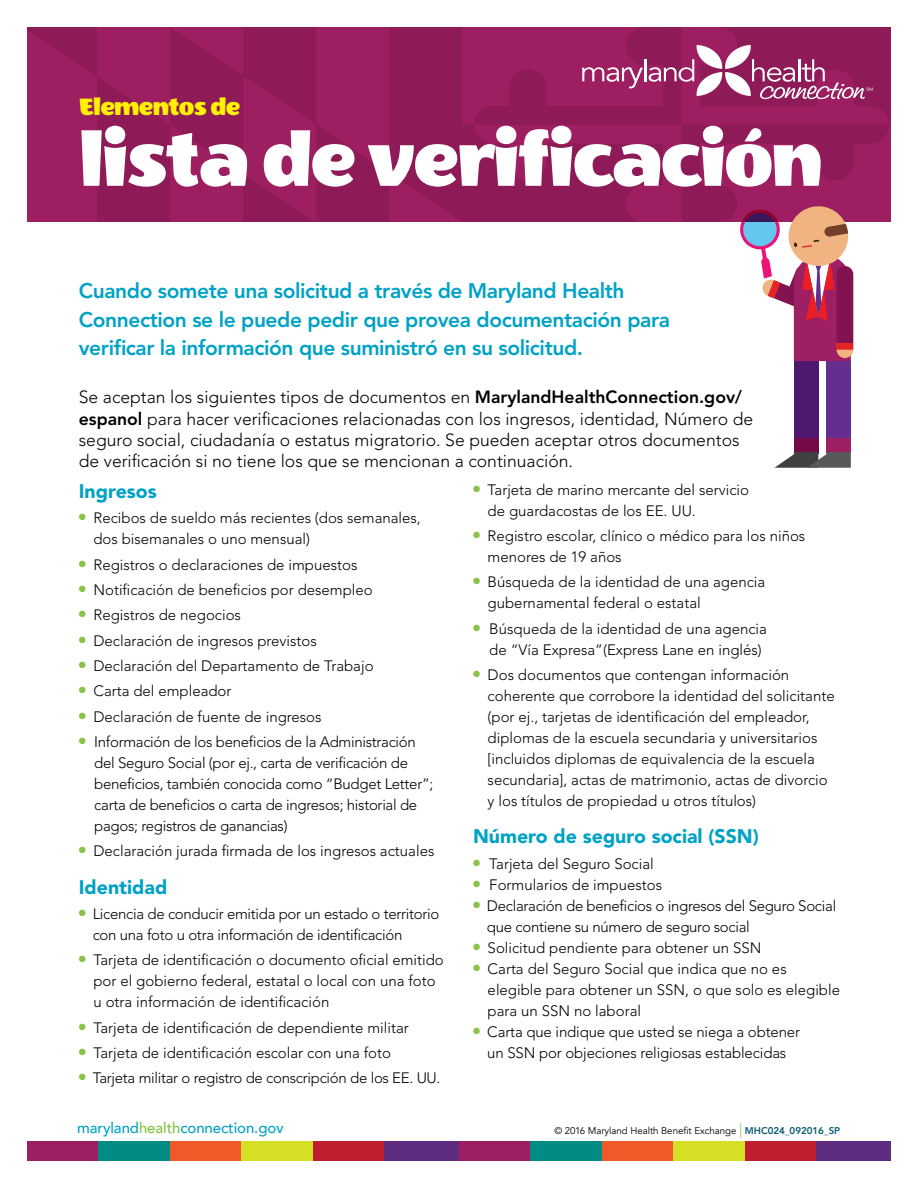
<style>
.page{position:relative;width:918px;height:1188px;background:#fff}
.page>*{position:absolute;margin:0;border:0;box-sizing:border-box;transform-origin:0 0}
.t1{font:85.5px "Wendy One";letter-spacing:-.03em;color:#fff}
.t2{font:27px "Wendy One";letter-spacing:-.03em;color:#fff200}
.t3{font:800 21px/28.5px "Avenir LT Std";letter-spacing:-.02em;color:#00a2c5}
.t4{font:900 19.5px "Avenir LT Std";color:#00a2c5}
.t5{font:300 17.55px/21px "Avenir LT Std";color:#000}
.t6{font:300 15px/21px "Avenir LT Std";color:#000}
.t7{font:300 15px/21px "Avenir LT Std";letter-spacing:-.02em;color:#000}
.t8{font:500 15px "Avenir";letter-spacing:-.005em;color:#00a2c5}
.t9{font:9.75px "Avenir";letter-spacing:-.005em;color:#000}
.s1{font-weight:800}
.s2{color:#82c341}
.s3{font-weight:300;font-size:15px;color:#8ac247}
.s4{font-weight:800;color:#085b6e}
</style>
<div class="page">
<div style="left:27px;top:27px;width:435px;height:195px;background:#961c5c"></div>
<svg style="left:462px;top:27px;width:429px;height:195px;background:#961c5d"></svg>
<div style="left:27px;top:1142px;width:74px;height:19px;background:#9e1e62"></div>
<div style="left:459px;top:1142px;width:74px;height:19px;background:#9e1e62"></div>
<div style="left:99px;top:1142px;width:74px;height:19px;background:#008c84"></div>
<div style="left:531px;top:1142px;width:74px;height:19px;background:#008c84"></div>
<div style="left:170px;top:1142px;width:74px;height:19px;background:#f05a28"></div>
<div style="left:602px;top:1142px;width:74px;height:19px;background:#f05a28"></div>
<div style="left:242px;top:1142px;width:74px;height:19px;background:#d6df23"></div>
<div style="left:674px;top:1142px;width:74px;height:19px;background:#d6df23"></div>
<div style="left:313px;top:1142px;width:74px;height:19px;background:#be1e2d"></div>
<div style="left:745px;top:1142px;width:74px;height:19px;background:#be1e2d"></div>
<div style="left:385px;top:1142px;width:74px;height:19px;background:#5d2c80"></div>
<div style="left:817px;top:1142px;width:74px;height:19px;background:#5d2c80"></div>
<div style="left:826px;top:361px;width:25px;height:77px;background:#662d91"></div>
<div style="left:794px;top:361px;width:24px;height:77px;background:#4d186e"></div>
<div style="left:826px;top:438px;width:25px;height:15px;background:#9e1f63"></div>
<div style="left:794px;top:438px;width:24px;height:15px;background:#740947"></div>
<svg style="left:775px;top:452px;width:76px;height:16px"></svg>
<svg style="left:474px;top:27px;width:415px;height:334px"></svg>
<h2 class="t2" style="left:79px;top:93px;width:163px">Elementos de</h2>
<h1 class="t1" style="left:79px;top:116px;width:746px">lista de verificación</h1>
<h3 class="t3" style="left:79px;top:277px;width:593px">Cuando somete una solicitud a través de Maryland Health<br>Connection se le puede pedir que provea documentación para verificar la información que suministró en su solicitud.</h3>
<p class="t5" style="left:79px;top:387px;width:676px">Se aceptan los siguientes tipos de documentos en <span class="s1">MarylandHealthConnection.gov/ espanol</span> para hacer verificaciones relacionadas con los ingresos, identidad, Número de seguro social, ciudadanía o estatus migratorio. Se pueden aceptar otros documentos de verificación si no tiene los que se mencionan a continuación.</p>
<h3 class="t4" style="left:79px;top:479px;width:79px">Ingresos</h3>
<p class="t6" style="left:93px;top:508px;width:329px;text-indent:-15px"><sup>●</sup> Recibos de sueldo más recientes (dos semanales, dos bisemanales o uno mensual)</p>
<p class="t6" style="left:79px;top:554px;width:280px"><sup>●</sup> Registros o declaraciones de impuestos</p>
<p class="t6" style="left:79px;top:579px;width:295px"><sup>●</sup> Notificación de beneficios por desempleo</p>
<p class="t6" style="left:79px;top:605px;width:164px"><sup>●</sup> Registros de negocios</p>
<p class="t6" style="left:79px;top:630px;width:240px"><sup>●</sup> Declaración de ingresos previstos</p>
<p class="t6" style="left:79px;top:655px;width:296px"><sup>●</sup> Declaración del Departamento de Trabajo</p>
<p class="t6" style="left:79px;top:681px;width:154px"><sup>●</sup> Carta del empleador</p>
<p class="t6" style="left:79px;top:706px;width:244px"><sup>●</sup> Declaración de fuente de ingresos</p>
<p class="t7" style="left:94px;top:731px;width:341px;text-indent:-15px"><sup>●</sup> Información de los beneficios de la Administración del Seguro Social (por ej., carta de verificación de beneficios, también conocida como “Budget Letter”; carta de beneficios o carta de ingresos; historial de pagos; registros de ganancias)</p>
<p class="t6" style="left:79px;top:841px;width:357px"><sup>●</sup> Declaración jurada firmada de los ingresos actuales</p>
<h3 class="t4" style="left:79px;top:875px;width:90px">Identidad</h3>
<p class="t7" style="left:93px;top:903px;width:348px;text-indent:-14px"><sup>●</sup> Licencia de conducir emitida por un estado o territorio con una foto u otra información de identificación</p>
<p class="t6" style="left:93px;top:950px;width:352px;text-indent:-15px"><sup>●</sup> Tarjeta de identificación o documento oficial emitido por el gobierno federal, estatal o local con una foto u otra información de identificación</p>
<p class="t6" style="left:79px;top:1017px;width:331px"><sup>●</sup> Tarjeta de identificación de dependiente militar</p>
<p class="t6" style="left:79px;top:1042px;width:314px"><sup>●</sup> Tarjeta de identificación escolar con una foto</p>
<p class="t7" style="left:79px;top:1068px;width:363px"><sup>●</sup> Tarjeta militar o registro de conscripción de los EE. UU.</p>
<p class="t6" style="left:488px;top:479px;width:263px;text-indent:-15px"><sup>●</sup> Tarjeta de marino mercante del servicio de guardacostas de los EE. UU.</p>
<p class="t6" style="left:488px;top:525px;width:319px;text-indent:-15px"><sup>●</sup> Registro escolar, clínico o médico para los niños menores de 19 años</p>
<p class="t6" style="left:488px;top:572px;width:279px;text-indent:-15px"><sup>●</sup> Búsqueda de la identidad de una agencia gubernamental federal o estatal</p>
<p class="t6" style="left:489px;top:618px;width:279px;text-indent:-16px"><sup>●</sup> Búsqueda de la identidad de una agencia de “Vía Expresa”(Express Lane en inglés)</p>
<p class="t6" style="left:488px;top:664px;width:349px;text-indent:-15px"><sup>●</sup> Dos documentos que contengan información coherente que corrobore la identidad del solicitante (por ej., tarjetas de identificación del empleador, diplomas de la escuela secundaria y universitarios [incluidos diplomas de equivalencia de la escuela secundaria], actas de matrimonio, actas de divorcio y los títulos de propiedad u otros títulos)</p>
<h3 class="t4" style="left:473px;top:825px;width:287px">Número de seguro social (SSN)</h3>
<p class="t6" style="left:473px;top:853px;width:182px"><sup>●</sup> Tarjeta del Seguro Social</p>
<p class="t6" style="left:473px;top:874px;width:191px"><sup>●</sup> Formularios de impuestos</p>
<p class="t7" style="left:487px;top:895px;width:351px;text-indent:-14px"><sup>●</sup> Declaración de beneficios o ingresos del Seguro Social que contiene su número de seguro social</p>
<p class="t6" style="left:473px;top:937px;width:290px"><sup>●</sup> Solicitud pendiente para obtener un SSN</p>
<p class="t6" style="left:488px;top:958px;width:354px;text-indent:-15px"><sup>●</sup> Carta del Seguro Social que indica que no es elegible para obtener un SSN, o que solo es elegible para un SSN no laboral</p>
<p class="t6" style="left:473px;top:1021px;width:329px;text-align:center"><sup>●</sup> Carta que indique que usted se niega a obtener un SSN por objeciones religiosas establecidas</p>
<p class="t8" style="left:77px;top:1115px;width:208px">maryland<span class="s2">health</span>connection.gov</p>
<p class="t9" style="left:554px;top:1124px;width:287px">© 2016 Maryland Health Benefit Exchange <span class="s3">|</span> <span class="s4">MHC024_092016_SP</span></p>
</div>
